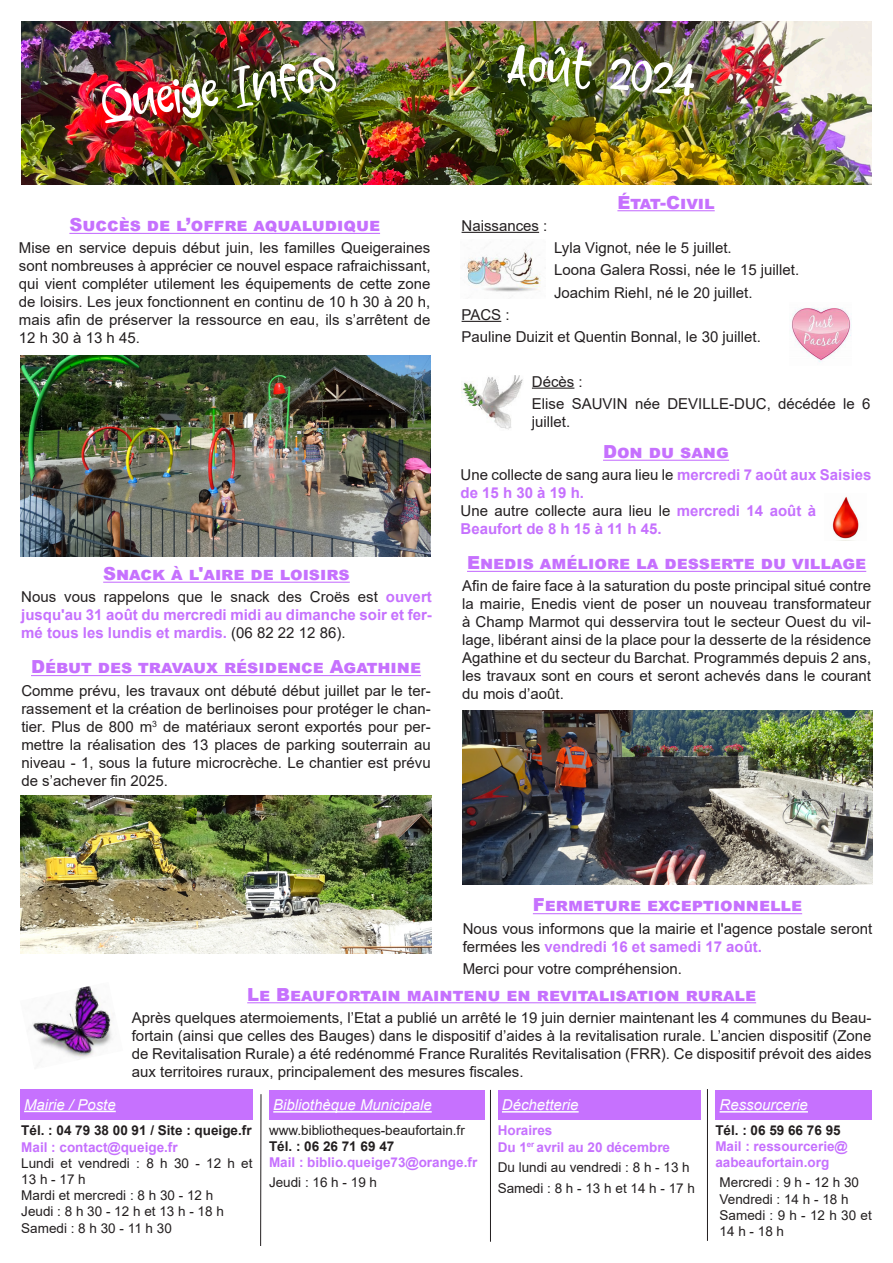
<style>
.page{position:relative;width:893px;height:1263px;background:#fff}
.page>*{position:absolute;margin:0;border:0;box-sizing:border-box;transform-origin:0 0}
.t1{font:54px "Comet Deer";color:#fff}
.t2{font:52.5px "Comet Deer";color:#fff}
.t3{font:900 18px "Arial";color:#c671fe}
.t4{font:15px/18px "Arial";color:#231f20;text-align:justify}
.t5{font:700 15px/18px "Arial";color:#c671fe}
.t6{font:italic 15px "Arial";color:#fff}
.t7{font:13.5px/16.2px "Arial";color:#231f20}
.t8{font:700 13.5px/16.2px "Arial";color:#c671fe}
.t9{font:700 13.5px "Arial";color:#231f20}
.s1{font-weight:400;color:#231f20}
.s2{font-weight:700;color:#c671fe}
</style>
<div class="page">
<img style="left:21px;top:21px;width:851px;height:164px">
<div style="left:20px;top:1089px;width:233px;height:31px;background:#c671fe"></div>
<hr style="left:24px;top:1111px;width:92px;height:1px;background:#fff">
<div style="left:269px;top:1090px;width:215px;height:30px;background:#c671fe"></div>
<hr style="left:273px;top:1111px;width:159px;height:1px;background:#fff">
<div style="left:498px;top:1090px;width:203px;height:30px;background:#c671fe"></div>
<hr style="left:502px;top:1111px;width:77px;height:1px;background:#fff">
<hr style="left:260px;top:1094px;width:1px;height:152px;background:#231f20">
<hr style="left:490px;top:1090px;width:1px;height:152px;background:#231f20">
<div style="left:715px;top:1090px;width:157px;height:30px;background:#c671fe"></div>
<hr style="left:720px;top:1111px;width:88px;height:1px;background:#fff">
<hr style="left:707px;top:1089px;width:1px;height:152px;background:#231f20">
<hr style="left:603px;top:460px;width:126px;height:1px;background:#c671fe">
<hr style="left:617px;top:210px;width:98px;height:1px;background:#c671fe">
<hr style="left:462px;top:232px;width:77px;height:1px;background:#231f20">
<hr style="left:462px;top:321px;width:39px;height:1px;background:#231f20">
<hr style="left:532px;top:388px;width:42px;height:1px;background:#231f20">
<img style="left:790px;top:307px;width:62px;height:55px">
<img style="left:832px;top:496px;width:27px;height:45px">
<img style="left:462px;top:375px;width:61px;height:55px">
<hr style="left:103px;top:582px;width:247px;height:1px;background:#c671fe">
<hr style="left:533px;top:913px;width:269px;height:1px;background:#c671fe">
<hr style="left:247px;top:1002px;width:509px;height:1px;background:#c671fe">
<hr style="left:31px;top:675px;width:390px;height:1px;background:#c671fe">
<hr style="left:467px;top:571px;width:399px;height:1px;background:#c671fe">
<hr style="left:69px;top:233px;width:311px;height:1px;background:#c671fe">
<img style="left:20px;top:355px;width:410px;height:201px">
<img style="left:20px;top:796px;width:412px;height:158px">
<img style="left:462px;top:710px;width:410px;height:174px">
<img style="left:464px;top:249px;width:77px;height:43px">
<img style="left:32px;top:986px;width:80px;height:77px">
<h2 class="t2" style="left:98px;top:74px;width:238px;rotate:-7deg">Queige Infos</h2>
<p class="t3" style="left:69px;top:212px;width:312px">Succès de l’offre aqualudique</p>
<p class="t4" style="left:19px;top:239px;width:413px">Mise en service depuis début juin, les familles Queigeraines sont nombreuses à apprécier ce nouvel espace rafraichissant, qui vient compléter utilement les équipements de cette zone de loisirs. Les jeux fonctionnent en continu de 10 h 30 à 20 h, mais afin de préserver la ressource en eau, ils s’arrêtent de 12 h 30 à 13 h 45.</p>
<p class="t3" style="left:103px;top:560px;width:248px">Snack à l'aire de loisirs</p>
<p class="t5" style="left:21px;top:588px;width:412px;text-align:justify"><span class="s1">Nous vous rappelons que le snack des Croës est</span> ouvert jusqu'au 31 août du mercredi midi au dimanche soir et fer&shy;mé tous les lundis et mardis. <span class="s1">(06 82 22 12 86).</span></p>
<p class="t3" style="left:31px;top:654px;width:391px">Début des travaux résidence Agathine</p>
<p class="t4" style="left:21px;top:681px;width:411px">Comme prévu, les travaux ont débuté début juillet par le ter&shy;rassement et la création de berlinoises pour protéger le chan&shy;tier. Plus de 800 m<sup>3</sup> de matériaux seront exportés pour per&shy;mettre la réalisation des 13 places de parking souterrain au niveau - 1, sous la future microcrèche. Le chantier est prévu de s’achever fin 2025.</p>
<h1 class="t1" style="left:511px;top:32px;width:189px;rotate:5deg">Août 2024</h1>
<p class="t4" style="left:462px;top:216px;width:87px">Naissances :</p>
<p class="t3" style="left:617px;top:189px;width:99px">État-Civil</p>
<p class="t4" style="left:554px;top:239px;width:179px">Lyla Vignot, née le 5 juillet.</p>
<p class="t4" style="left:554px;top:261px;width:247px">Loona Galera Rossi, née le 15 juillet.</p>
<p class="t4" style="left:554px;top:283px;width:200px">Joachim Riehl, né le 20 juillet.</p>
<p class="t4" style="left:462px;top:305px;width:50px">PACS :</p>
<p class="t4" style="left:462px;top:328px;width:301px">Pauline Duizit et Quentin Bonnal, le 30 juillet.</p>
<p class="t4" style="left:532px;top:372px;width:52px">Décès :</p>
<p class="t4" style="left:532px;top:394px;width:340px">Elise SAUVIN née DEVILLE-DUC, décédée le 6 juillet.</p>
<p class="t3" style="left:603px;top:438px;width:127px">Don du sang</p>
<p class="t5" style="left:461px;top:466px;width:412px"><span class="s1">Une collecte de sang aura lieu le</span> mercredi 7 août aux Saisies de 15 h 30 à 19 h.</p>
<p class="t5" style="left:461px;top:502px;width:357px"><span class="s1">Une autre collecte aura lieu le</span> mercredi 14 août à<br>Beaufort de 8 h 15 à 11 h 45.</p>
<p class="t3" style="left:467px;top:550px;width:401px">Enedis améliore la desserte du village</p>
<p class="t4" style="left:462px;top:577px;width:410px">Afin de faire face à la saturation du poste principal situé contre la mairie, Enedis vient de poser un nouveau transformateur à Champ Marmot qui desservira tout le secteur Ouest du vil&shy;lage, libérant ainsi de la place pour la desserte de la résidence Agathine et du secteur du Barchat. Programmés depuis 2 ans, les travaux sont en cours et seront achevés dans le courant du mois d’août.</p>
<p class="t3" style="left:533px;top:892px;width:271px">Fermeture exceptionnelle</p>
<p class="t4" style="left:463px;top:919px;width:411px">Nous vous informons que la mairie et l'agence postale seront fermées les <span class="s2">vendredi 16 et samedi 17 août.</span></p>
<p class="t4" style="left:463px;top:959px;width:221px">Merci pour votre compréhension.</p>
<p class="t3" style="left:247px;top:981px;width:510px">Le Beaufortain maintenu en revitalisation rurale</p>
<p class="t4" style="left:132px;top:1008px;width:741px">Après quelques atermoiements, l’Etat a publié un arrêté le 19 juin dernier maintenant les 4 communes du Beau&shy;fortain (ainsi que celles des Bauges) dans le dispositif d’aides à la revitalisation rurale. L’ancien dispositif (Zone de Revitalisation Rurale) a été redénommé France Ruralités Revitalisation (FRR). Ce dispositif prévoit des aides aux territoires ruraux, principalement des mesures fiscales.</p>
<p class="t6" style="left:24px;top:1095px;width:93px">Mairie / Poste</p>
<p class="t9" style="left:21px;top:1121px;width:232px">Tél. : 04 79 38 00 91 / Site : queige.fr</p>
<p class="t8" style="left:21px;top:1139px;width:158px">Mail : contact@queige.fr</p>
<p class="t7" style="left:21px;top:1155px;width:233px">Lundi et vendredi : 8 h 30 - 12 h et<br>13 h - 17 h<br>Mardi et mercredi : 8 h 30 - 12 h<br>Jeudi : 8 h 30 - 12 h et 13 h - 18 h<br>Samedi : 8 h 30 - 11 h 30</p>
<p class="t6" style="left:273px;top:1095px;width:160px">Bibliothèque Municipale</p>
<p class="t7" style="left:269px;top:1122px;width:197px">www.bibliotheques-beaufortain.fr</p>
<p class="t9" style="left:269px;top:1136px;width:127px">Tél. : 06 26 71 69 47</p>
<p class="t8" style="left:269px;top:1154px;width:210px">Mail : biblio.queige73@orange.fr</p>
<p class="t7" style="left:269px;top:1174px;width:110px">Jeudi : 16 h - 19 h</p>
<p class="t6" style="left:502px;top:1095px;width:78px">Déchetterie</p>
<p class="t8" style="left:498px;top:1123px;width:174px">Horaires<br>Du 1<sup>er</sup> avril au 20 décembre</p>
<p class="t7" style="left:498px;top:1157px;width:199px;line-height:20.4px">Du lundi au vendredi : 8 h - 13 h<br>Samedi : 8 h - 13 h et 14 h - 17 h</p>
<p class="t6" style="left:720px;top:1095px;width:90px">Ressourcerie</p>
<p class="t9" style="left:715px;top:1120px;width:127px">Tél. : 06 59 66 76 95</p>
<p class="t8" style="left:715px;top:1138px;width:134px">Mail : ressourcerie@ aabeaufortain.org</p>
<p class="t7" style="left:720px;top:1174px;width:154px">Mercredi : 9 h - 12 h 30<br>Vendredi : 14 h - 18 h<br>Samedi : 9 h - 12 h 30 et<br>14 h - 18 h</p>
</div>
